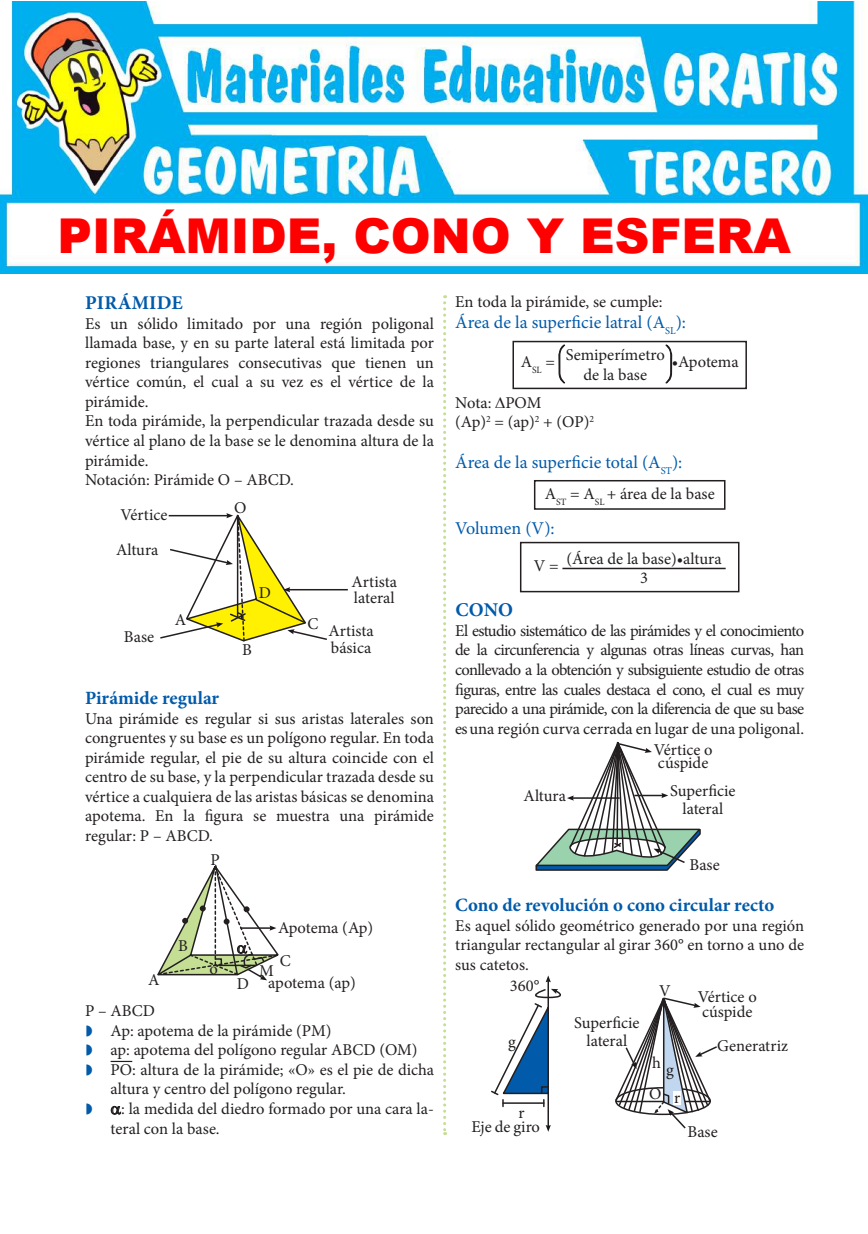
<style>
.page{position:relative;width:868px;height:1234px;background:#fff}
.page>*{position:absolute;margin:0;border:0;box-sizing:border-box;transform-origin:0 0}
.t1{font:900 48px "Arial";color:#f00}
.t2{font:700 19.5px "Minion Pro";letter-spacing:.01em;color:#015aaa}
.t3{font:700 18.75px "Minion Pro";color:#015aaa}
.t4{font:18px "Minion Pro";color:#015aaa}
.t5{font:16.5px/19.5px "Minion Pro";color:#231f20}
</style>
<div class="page">
<hr style="left:288px;top:589px;width:60px;height:1px;background:#231f20">
<svg style="left:160px;top:513px;width:168px;height:129px"></svg>
<svg style="left:111px;top:1060px;width:21px;height:1px"></svg>
<svg style="left:443px;top:295px;width:3px;height:839px"></svg>
<svg style="left:558px;top:344px;width:6px;height:39px"></svg>
<svg style="left:665px;top:344px;width:6px;height:39px"></svg>
<div style="left:512px;top:341px;width:234px;height:48px;border:2px solid #231f20"></div>
<div style="left:534px;top:480px;width:191px;height:29px;border:2px solid #231f20"></div>
<hr style="left:562px;top:567px;width:163px;height:2px;background:#231f20">
<div style="left:520px;top:541px;width:219px;height:51px;border:2px solid #231f20"></div>
<svg style="left:535px;top:741px;width:166px;height:130px"></svg>
<svg style="left:545px;top:975px;width:5px;height:7px"></svg>
<hr style="left:547px;top:978px;width:2px;height:147px;background:#231f20">
<svg style="left:545px;top:1124px;width:5px;height:7px"></svg>
<svg style="left:491px;top:988px;width:70px;height:118px"></svg>
<svg style="left:615px;top:997px;width:102px;height:132px"></svg>
<img style="left:0;top:1px;width:867px;height:272px">
<svg style="left:157px;top:865px;width:122px;height:115px"></svg>
<svg style="left:111px;top:1105px;width:10px;height:9px"></svg>
<h1 class="t1" style="left:58px;top:200px;width:734px">PIRÁMIDE, CONO Y ESFERA</h1>
<p class="t2" style="left:85px;top:289px;width:99px">PIRÁMIDE</p>
<p class="t5" style="left:85px;top:314px;width:350px">Es un sólido limitado por una región poligonal llamada base, y en su parte lateral está limitada por regiones triangulares consecutivas que tienen un vértice común, el cual a su vez es el vértice de la pirámide.<br>En toda pirámide, la perpendicular trazada desde su vértice al plano de la base se le denomina altura de la pirámide.<br>Notación: Pirámide O – ABCD.</p>
<p class="t5" style="left:116px;top:497px;width:53px;line-height:35px">Vértice<br>Altura</p>
<p class="t5" style="left:124px;top:626px;width:32px">Base</p>
<p class="t5" style="left:175px;top:609px;width:13px">A</p>
<p class="t5" style="left:234px;top:498px;width:14px">O</p>
<p class="t5" style="left:259px;top:582px;width:14px">D</p>
<p class="t5" style="left:242px;top:640px;width:11px">B</p>
<p class="t5" style="left:307px;top:614px;width:12px">C</p>
<p class="t5" style="left:351px;top:573px;width:47px;line-height:16.5px">Artista lateral</p>
<p class="t5" style="left:328px;top:622px;width:47px;line-height:16.5px">Artista básica</p>
<p class="t3" style="left:85px;top:684px;width:136px">Pirámide regular</p>
<p class="t5" style="left:85px;top:708px;width:350px;text-align:justify">Una pirámide es regular si sus aristas laterales son congruentes y su base es un polígono regular. En toda pirámide regular, el pie de su altura coincide con el centro de su base, y la perpendicular trazada desde su vértice a cualquiera de las aristas básicas se denomina apotema. En la figura se muestra una pirámide regular: P – ABCD.</p>
<p class="t5" style="left:148px;top:970px;width:13px">A</p>
<p class="t5" style="left:178px;top:935px;width:11px">B</p>
<p class="t5" style="left:210px;top:849px;width:11px">P</p>
<p class="t5" style="left:209px;top:958px;width:10px">o</p>
<p class="t5" style="left:237px;top:974px;width:14px">D</p>
<p class="t5" style="left:278px;top:917px;width:96px">Apotema (Ap)</p>
<p class="t5" style="left:268px;top:949px;width:89px;line-height:22px;text-indent:11px">C<br>apotema (ap)</p>
<p class="t5" style="left:259px;top:960px;width:16px">M</p>
<p class="t5" style="left:111px;top:1001px;width:325px;text-indent:-26px">P – ABCD<br>Ap: apotema de la pirámide (PM)<br>ap: apotema del polígono regular ABCD (OM)<br>PO: altura de la pirámide; «O» es el pie de dicha altura y centro del polígono regular.</p>
<p class="t5" style="left:111px;top:1098px;width:325px;text-indent:10px">: la medida del diedro formado por una cara la&shy;teral con la base.</p>
<p class="t5" style="left:455px;top:292px;width:209px">En toda la pirámide, se cumple:</p>
<p class="t4" style="left:455px;top:310px;width:232px">Área de la superficie latral (A<sub>SL</sub>):</p>
<p class="t5" style="left:583px;top:345px;width:83px;text-indent:-63px">A<sub>SL</sub> = Semiperímetro de la base</p>
<p class="t5" style="left:671px;top:352px;width:68px">•Apotema</p>
<p class="t5" style="left:455px;top:393px;width:140px">Nota: ∆POM<br>(Ap)<sup>2</sup> = (ap)<sup>2</sup> + (OP)<sup>2</sup></p>
<p class="t4" style="left:455px;top:450px;width:228px">Área de la superficie total (A<sub>ST</sub>):</p>
<p class="t5" style="left:544px;top:484px;width:171px">A<sub>ST</sub> = A<sub>SL</sub> + área de la base</p>
<p class="t4" style="left:455px;top:516px;width:101px">Volumen (V):</p>
<p class="t5" style="left:640px;top:548px;width:83px;text-indent:-106px">V = (Área de la base)•altura<br>3</p>
<p class="t2" style="left:455px;top:596px;width:59px">CONO</p>
<p class="t5" style="left:455px;top:621px;width:350px;text-align:justify">El estudio sistemático de las pirámides y el conocimiento de la circunferencia y algunas otras líneas curvas, han conllevado a la obtención y subsiguiente estudio de otras figuras, entre las cuales destaca el cono, el cual es muy parecido a una pirámide, con la diferencia de que su base es una región curva cerrada en lugar de una poligonal.</p>
<p class="t5" style="left:523px;top:785px;width:44px">Altura</p>
<p class="t5" style="left:653px;top:742px;width:60px;line-height:13.5px">Vértice o cúspide</p>
<p class="t5" style="left:670px;top:781px;width:67px;line-height:18px;text-align:center">Superficie lateral</p>
<p class="t5" style="left:689px;top:854px;width:32px">Base</p>
<p class="t3" style="left:455px;top:892px;width:320px">Cono de revolución o cono circular recto</p>
<p class="t5" style="left:455px;top:915px;width:350px;text-align:justify">Es aquel sólido geométrico generado por una región triangular rectangular al girar 360° en torno a uno de sus catetos.</p>
<p class="t5" style="left:510px;top:975px;width:31px">360°</p>
<p class="t5" style="left:574px;top:1012px;width:67px">Superficie</p>
<p class="t5" style="left:508px;top:1031px;width:9px">g</p>
<p class="t5" style="left:586px;top:1030px;width:42px">lateral</p>
<p class="t5" style="left:518px;top:1102px;width:8px">r</p>
<p class="t5" style="left:471px;top:1116px;width:70px">Eje de giro</p>
<p class="t5" style="left:659px;top:980px;width:13px">V</p>
<p class="t5" style="left:652px;top:1052px;width:10px">h</p>
<p class="t5" style="left:666px;top:1059px;width:9px">g</p>
<p class="t5" style="left:649px;top:1083px;width:14px">O</p>
<p class="t5" style="left:674px;top:1088px;width:8px">r</p>
<p class="t5" style="left:697px;top:989px;width:60px;line-height:15px">Vértice o cúspide</p>
<p class="t5" style="left:717px;top:1036px;width:72px">Generatriz</p>
<p class="t5" style="left:687px;top:1122px;width:32px">Base</p>
</div>
